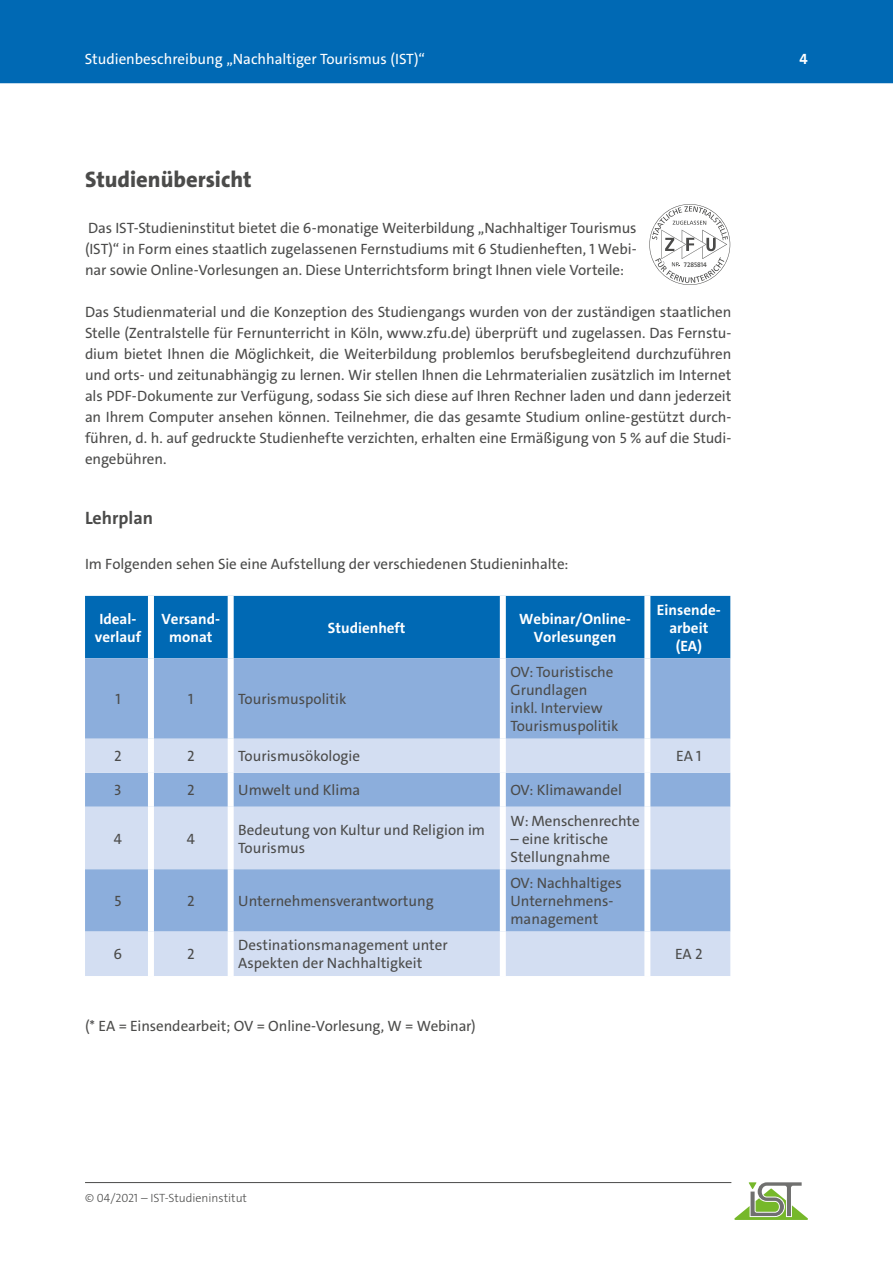
<style>
.page{position:relative;width:893px;height:1263px;background:#fff}
.page>*{position:absolute;margin:0;border:0;box-sizing:border-box;transform-origin:0 0}
.t1{font:800 22.5px "The Sans C4 s";color:#4b4b4a}
.t2{font:700 18px "The Sans C4 s";color:#4b4b4a}
.t3{font:15px/21px "The Sans C4 s";color:#4b4b4a}
.t4{font:700 15px/18px "The Sans C4 s";color:#fff;text-align:center}
.t5{font:15px "The Sans C4 s";color:#fff}
.t6{font:300 12px "The Sans C4 s";color:#4b4b4a}
.t7{font:600 6.75px "The Sans C4 s";color:#4b4b4a}
</style>
<div class="page">
<hr style="left:85px;top:1182px;width:646px;height:1px;background:#4b4b4a">
<svg style="left:734px;top:1182px;width:74px;height:38px"></svg>
<div style="left:0;top:0;width:893px;height:83px;background:#0069b4"></div>
<div style="left:85px;top:596px;width:645px;height:62px;background:#0069b4"></div>
<div style="left:85px;top:658px;width:645px;height:81px;background:#8caedc"></div>
<svg style="left:85px;top:739px;width:645px;height:237px;background:#b6cae9"></svg>
<div style="left:148px;top:596px;width:6px;height:62px;background:#fff"></div>
<div style="left:228px;top:596px;width:6px;height:62px;background:#fff"></div>
<div style="left:500px;top:596px;width:6px;height:62px;background:#fff"></div>
<div style="left:644px;top:596px;width:6px;height:62px;background:#fff"></div>
<div style="left:148px;top:658px;width:6px;height:81px;background:#fff"></div>
<div style="left:228px;top:658px;width:6px;height:81px;background:#fff"></div>
<div style="left:500px;top:658px;width:6px;height:81px;background:#fff"></div>
<div style="left:644px;top:658px;width:6px;height:81px;background:#fff"></div>
<div style="left:148px;top:739px;width:6px;height:34px;background:#fff"></div>
<div style="left:228px;top:739px;width:6px;height:34px;background:#fff"></div>
<div style="left:500px;top:739px;width:6px;height:34px;background:#fff"></div>
<div style="left:644px;top:739px;width:6px;height:34px;background:#fff"></div>
<div style="left:148px;top:773px;width:6px;height:34px;background:#fff"></div>
<div style="left:228px;top:773px;width:6px;height:34px;background:#fff"></div>
<div style="left:500px;top:773px;width:6px;height:34px;background:#fff"></div>
<div style="left:644px;top:773px;width:6px;height:34px;background:#fff"></div>
<div style="left:148px;top:807px;width:6px;height:62px;background:#fff"></div>
<div style="left:228px;top:807px;width:6px;height:62px;background:#fff"></div>
<div style="left:500px;top:807px;width:6px;height:62px;background:#fff"></div>
<div style="left:644px;top:807px;width:6px;height:62px;background:#fff"></div>
<div style="left:148px;top:869px;width:6px;height:62px;background:#fff"></div>
<div style="left:228px;top:869px;width:6px;height:62px;background:#fff"></div>
<div style="left:500px;top:869px;width:6px;height:62px;background:#fff"></div>
<div style="left:644px;top:869px;width:6px;height:62px;background:#fff"></div>
<div style="left:148px;top:931px;width:6px;height:45px;background:#fff"></div>
<div style="left:228px;top:931px;width:6px;height:45px;background:#fff"></div>
<div style="left:500px;top:931px;width:6px;height:45px;background:#fff"></div>
<div style="left:644px;top:931px;width:6px;height:45px;background:#fff"></div>
<svg style="left:649px;top:204px;width:81px;height:81px"></svg>
<p class="t5" style="left:85px;top:49px;width:342px">Studienbeschreibung „Nachhaltiger Tourismus (IST)“</p>
<p class="t4" style="left:800px;top:50px;width:10px">4</p>
<h1 class="t1" style="left:85px;top:165px;width:168px">Studienübersicht</h1>
<p class="t3" style="left:85px;top:217px;width:553px;text-align:justify">Das IST-Studieninstitut bietet die 6-monatige Weiterbildung „Nachhaltiger Tourismus (IST)“ in Form eines staatlich zugelassenen Fernstudiums mit 6 Studienheften, 1 Webi&shy;nar sowie Online-Vorlesungen an. Diese Unterrichtsform bringt Ihnen viele Vorteile:</p>
<p class="t3" style="left:85px;top:301px;width:648px;text-align:justify">Das Studienmaterial und die Konzeption des Studiengangs wurden von der zuständigen staatlichen Stelle (Zentralstelle für Fernunterricht in Köln, www.zfu.de) überprüft und zugelassen. Das Fernstu&shy;dium bietet Ihnen die Möglichkeit, die Weiterbildung problemlos berufsbegleitend durchzuführen und orts- und zeitunabhängig zu lernen. Wir stellen Ihnen die Lehrmaterialien zusätzlich im Internet als PDF-Dokumente zur Verfügung, sodass Sie sich diese auf Ihren Rechner laden und dann jederzeit an Ihrem Computer ansehen können. Teilnehmer, die das gesamte Studium online-gestützt durch&shy;führen, d. h. auf gedruckte Studienhefte verzichten, erhalten eine Ermäßigung von 5 % auf die Studi&shy;engebühren.</p>
<p class="t7" style="left:684px;top:260px;width:25px">7285814</p>
<p class="t2" style="left:85px;top:506px;width:70px">Lehrplan</p>
<p class="t3" style="left:85px;top:553px;width:485px">Im Folgenden sehen Sie eine Aufstellung der verschiedenen Studieninhalte:</p>
<p class="t4" style="left:95px;top:610px;width:48px">Ideal&shy;verlauf</p>
<p class="t4" style="left:162px;top:610px;width:60px">Versand&shy;monat</p>
<p class="t4" style="left:328px;top:619px;width:79px">Studienheft</p>
<p class="t4" style="left:519px;top:610px;width:113px">Webinar/Online-<br>Vorlesungen</p>
<p class="t4" style="left:657px;top:601px;width:65px">Einsende&shy;arbeit (EA)</p>
<p class="t3" style="left:115px;top:689px;width:7px">1</p>
<p class="t3" style="left:188px;top:689px;width:7px">1</p>
<p class="t3" style="left:238px;top:689px;width:110px">Tourismuspolitik</p>
<p class="t3" style="left:510px;top:663px;width:110px;line-height:18px">OV: Touristische<br>Grundlagen<br>inkl. Interview<br>Tourismuspolitik</p>
<p class="t3" style="left:114px;top:746px;width:9px">2</p>
<p class="t3" style="left:187px;top:746px;width:9px">2</p>
<p class="t3" style="left:238px;top:746px;width:123px">Tourismusökologie</p>
<p class="t3" style="left:676px;top:746px;width:27px">EA 1</p>
<p class="t3" style="left:114px;top:780px;width:9px">3</p>
<p class="t3" style="left:187px;top:780px;width:9px">2</p>
<p class="t3" style="left:238px;top:780px;width:124px">Umwelt und Klima</p>
<p class="t3" style="left:510px;top:780px;width:113px">OV: Klimawandel</p>
<p class="t3" style="left:114px;top:828px;width:10px">4</p>
<p class="t3" style="left:187px;top:828px;width:10px">4</p>
<p class="t3" style="left:238px;top:820px;width:248px;line-height:18px">Bedeutung von Kultur und Religion im<br>Tourismus</p>
<p class="t3" style="left:510px;top:810px;width:131px">W: Menschenrechte</p>
<p class="t3" style="left:510px;top:829px;width:101px;line-height:18px">– eine kritische<br>Stellungnahme</p>
<p class="t3" style="left:114px;top:890px;width:8px">5</p>
<p class="t3" style="left:187px;top:890px;width:9px">2</p>
<p class="t3" style="left:238px;top:890px;width:197px">Unternehmensverantwortung</p>
<p class="t3" style="left:510px;top:874px;width:113px;line-height:18px">OV: Nachhaltiges<br>Unternehmens&shy;management</p>
<p class="t3" style="left:114px;top:944px;width:10px">6</p>
<p class="t3" style="left:187px;top:944px;width:9px">2</p>
<p class="t3" style="left:238px;top:936px;width:211px;line-height:18px">Destinationsmanagement unter<br>Aspekten der Nachhaltigkeit</p>
<p class="t3" style="left:675px;top:944px;width:29px">EA 2</p>
<p class="t3" style="left:85px;top:1015px;width:392px">(* EA = Einsendearbeit; OV = Online-Vorlesung, W = Webinar)</p>
<p class="t6" style="left:85px;top:1190px;width:163px">© 04/2021 – IST-Studieninstitut</p>
</div>
